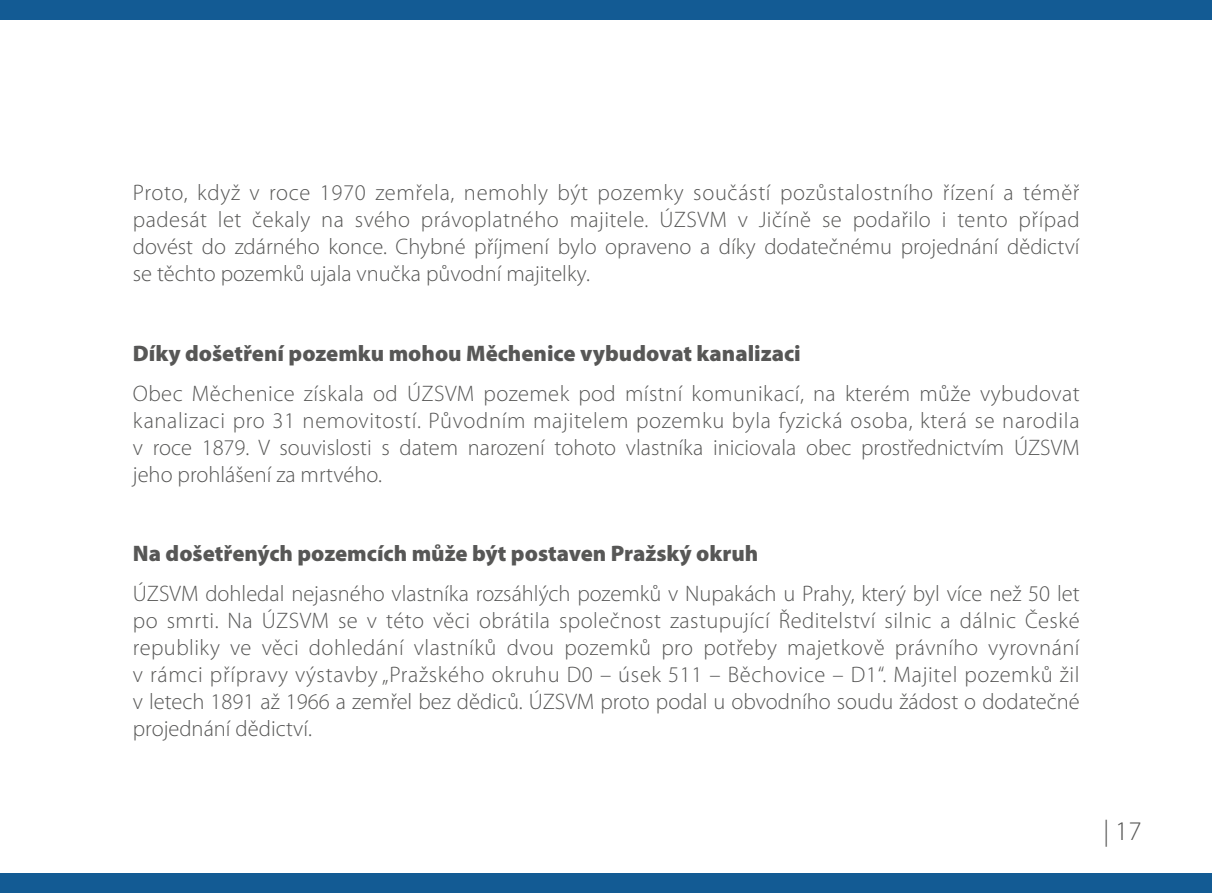
<style>
.page{position:relative;width:1212px;height:893px;background:#fff}
.page>*{position:absolute;margin:0;border:0;box-sizing:border-box;transform-origin:0 0}
.t1{font:300 27px "Myriad Pro";color:#575756}
.t2{font:300 22.5px/27px "Myriad Pro";color:#575756;text-align:justify}
.t3{font:900 22.5px "Myriad Pro";color:#575756}
</style>
<div class="page">
<div style="left:0;top:874px;width:1212px;height:19px;background:#135b94"></div>
<div style="left:0;top:0;width:1212px;height:19px;background:#135b94"></div>
<p class="t2" style="left:133px;top:179px;width:948px">Proto, když v roce 1970 zemřela, nemohly být pozemky součástí pozůstalostního řízení a téměř padesát let čekaly na svého právoplatného majitele. ÚZSVM v Jičíně se podařilo i tento případ dovést do zdárného konce. Chybné příjmení bylo opraveno a díky dodatečnému projednání dědictví se těchto pozemků ujala vnučka původní majitelky.</p>
<p class="t3" style="left:133px;top:338px;width:669px">Díky došetření pozemku mohou Měchenice vybudovat kanalizaci</p>
<p class="t2" style="left:133px;top:379px;width:948px">Obec Měchenice získala od ÚZSVM pozemek pod místní komunikací, na kterém může vybudovat kanalizaci pro 31 nemovitostí. Původním majitelem pozemku byla fyzická osoba, která se narodila v roce 1879. V souvislosti s datem narození tohoto vlastníka iniciovala obec prostřednictvím ÚZSVM jeho prohlášení za mrtvého.</p>
<p class="t3" style="left:133px;top:538px;width:627px">Na došetřených pozemcích může být postaven Pražský okruh</p>
<p class="t2" style="left:133px;top:580px;width:948px">ÚZSVM dohledal nejasného vlastníka rozsáhlých pozemků v Nupakách u Prahy, který byl více než 50 let po smrti. Na ÚZSVM se v této věci obrátila společnost zastupující Ředitelství silnic a dálnic České republiky ve věci dohledání vlastníků dvou pozemků pro potřeby majetkově právního vyrovnání v rámci přípravy výstavby „Pražského okruhu D0 – úsek 511 – Běchovice – D1“. Majitel pozemků žil v letech 1891 až 1966 a zemřel bez dědiců. ÚZSVM proto podal u obvodního soudu žádost o dodatečné projednání dědictví.</p>
<p class="t1" style="left:1103px;top:815px;width:39px">| 17</p>
</div>
